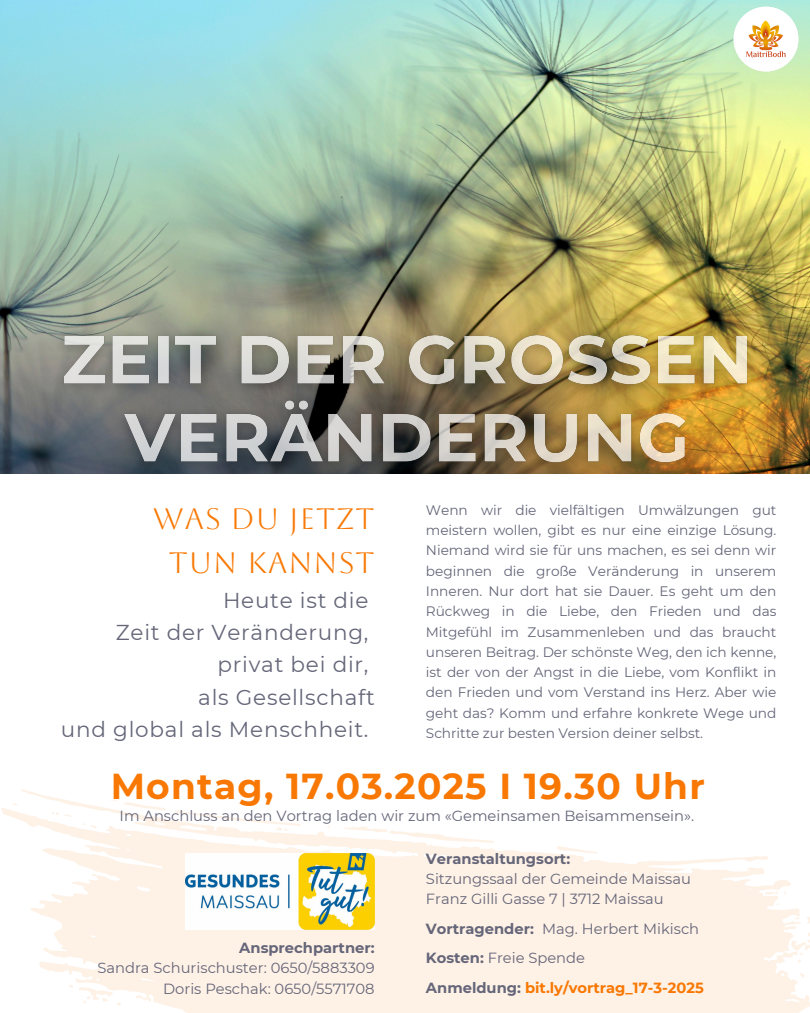
<style>
.page{position:relative;width:810px;height:1013px;background:#fff}
.page>*{position:absolute;margin:0;border:0;box-sizing:border-box;transform-origin:0 0}
.t1{font:700 36px "Montserrat";letter-spacing:.035em;color:#f87803}
.t2{font:29.3px/43.5px "Aboreto";letter-spacing:.185em;color:#f87803;text-align:center}
.t3{font:21.5px/32.2px "Montserrat";letter-spacing:.035em;color:#656679;text-align:right}
.t4{font:14.7px "Montserrat";color:#656679}
.t5{font:700 14.7px "Montserrat";color:#656679}
.t6{font:700 14.7px "Montserrat";color:#f87803}
.t7{font:13.7px/20.2px "Montserrat";letter-spacing:-.005em;color:#656679;text-align:justify}
.s1{font-weight:700}
.s2{color:#656679}
</style>
<div class="page">
<svg style="left:1px;top:789px;width:809px;height:223px;fill:#fef1e6"></svg>
<svg style="left:343px;top:825px;width:152px;height:19px"></svg>
<svg style="left:557px;top:846px;width:41px;height:8px"></svg>
<svg style="left:765px;top:891px;width:13px;height:4px"></svg>
<svg style="left:135px;top:994px;width:12px;height:6px"></svg>
<svg style="left:799px;top:972px;width:6px;height:5px"></svg>
<svg style="left:110px;top:798px;width:57px;height:13px"></svg>
<svg style="left:13px;top:803px;width:5px;height:3px"></svg>
<svg style="left:69px;top:984px;width:52px;height:22px"></svg>
<svg style="left:790px;top:916px;width:20px;height:46px"></svg>
<svg style="left:174px;top:810px;width:127px;height:21px"></svg>
<svg style="left:83px;top:823px;width:14px;height:5px"></svg>
<svg style="left:52px;top:811px;width:20px;height:6px"></svg>
<img style="left:0;top:0;width:810px;height:473px">
<img style="left:729px;top:2px;width:73px;height:73px;border-radius:50%">
<img style="left:45px;top:317px;width:722px;height:157px">
<img style="left:186px;top:853px;width:189px;height:76px">
<p class="t2" style="left:153px;top:497px;width:220px">WAS DU JETZT<br>TUN KANNST</p>
<p class="t3" style="left:61px;top:584px;width:316px">Heute ist die<br>Zeit der Veränderung, privat bei dir,<br>als Gesellschaft<br>und global als Menschheit.</p>
<p class="t7" style="left:426px;top:500px;width:352px">Wenn wir die vielfältigen Umwälzungen gut meistern wollen, gibt es nur eine einzige Lösung.<br>Niemand wird sie für uns machen, es sei denn wir beginnen die große Veränderung in unserem Inneren. Nur dort hat sie Dauer. Es geht um den Rückweg in die Liebe, den Frieden und das Mitgefühl im Zusammenleben und das braucht unseren Beitrag. Der schönste Weg, den ich kenne, ist der von der Angst in die Liebe, vom Konflikt in den Frieden und vom Verstand ins Herz. Aber wie geht das? Komm und erfahre konkrete Wege und Schritte zur besten Version deiner selbst.</p>
<h3 class="t1" style="left:111px;top:764px;width:596px">Montag, 17.03.2025 I 19.30 Uhr</h3>
<p class="t4" style="left:120px;top:806px;width:576px">Im Anschluss an den Vortrag laden wir zum «Gemeinsamen Beisammensein».</p>
<p class="t5" style="left:239px;top:938px;width:137px">Ansprechpartner:</p>
<p class="t4" style="left:97px;top:959px;width:279px">Sandra Schurischuster: 0650/5883309</p>
<p class="t4" style="left:163px;top:979px;width:213px">Doris Peschak: 0650/5571708</p>
<p class="t5" style="left:426px;top:849px;width:146px">Veranstaltungsort:</p>
<h2 class="t4" style="left:426px;top:869px;width:267px">Sitzungssaal der Gemeinde Maissau</h2>
<p class="t4" style="left:426px;top:889px;width:239px">Franz Gilli Gasse 7 | 3712 Maissau</p>
<p class="t4" style="left:426px;top:919px;width:275px"><span class="s1">Vortragender:</span> Mag. Herbert Mikisch</p>
<p class="t4" style="left:426px;top:948px;width:161px"><span class="s1">Kosten:</span> Freie Spende</p>
<p class="t6" style="left:426px;top:978px;width:279px"><span class="s2">Anmeldung:</span> bit.ly/vortrag_17-3-2025</p>
</div>
